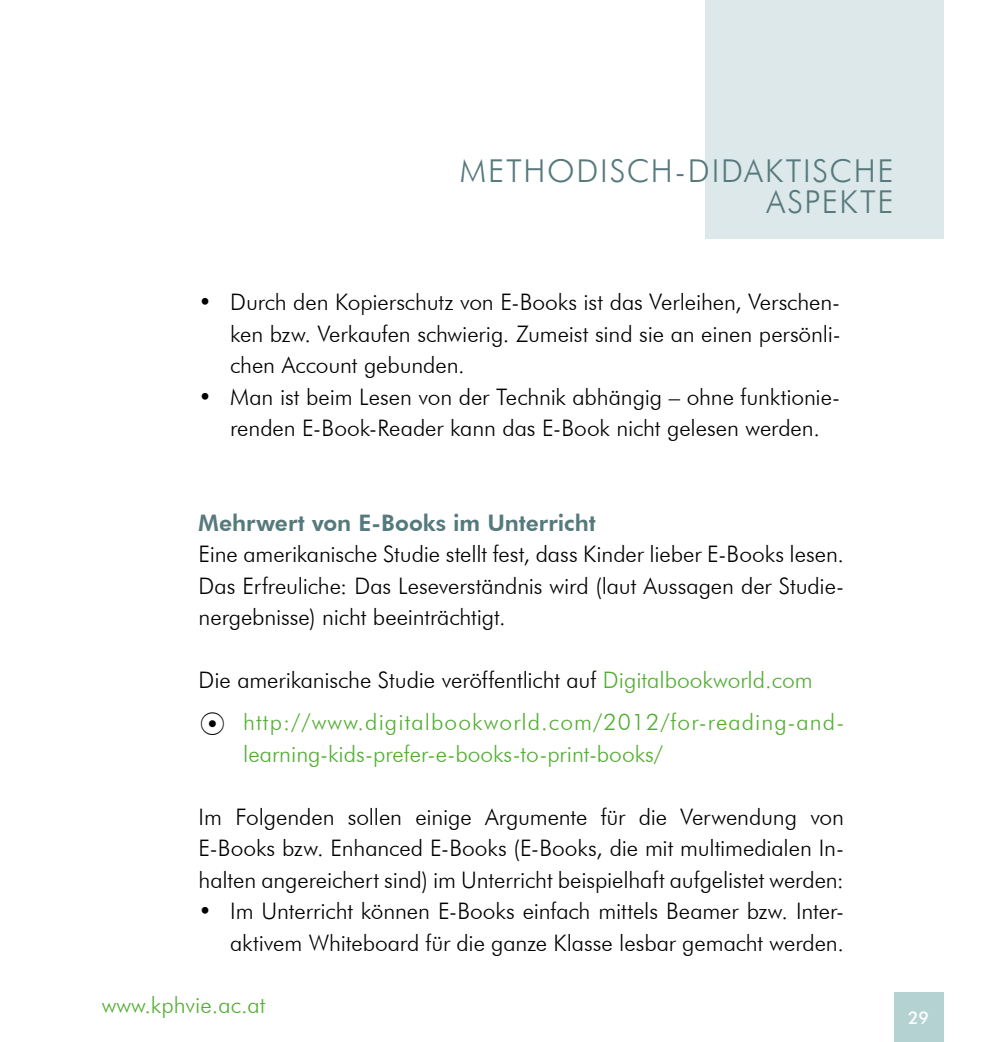
<style>
.page{position:relative;width:993px;height:1042px;background:#fff}
.page>*{position:absolute;margin:0;border:0;box-sizing:border-box;transform-origin:0 0}
.t1{font:300 31.5px/31.5px "Futura BT";letter-spacing:.055em;color:#56797c;text-align:right}
.t2{font:300 22.75px/31.5px "Futura BT";letter-spacing:-.005em;color:#000;text-align:justify}
.t3{font:300 22.75px/42px "Futura BT";color:#52ae32}
.t4{font:800 22.75px "Futura BT";color:#56797c}
.t5{font:500 17.5px "Futura BT";color:#fff}
.s1{color:#000}
</style>
<div class="page">
<div style="left:704px;top:0;width:239px;height:238px;background:#dce8e9"></div>
<div style="left:893px;top:992px;width:50px;height:50px;background:#b5d2d2"></div>
<h1 class="t1" style="left:460px;top:155px;width:435px">METHODISCH-DIDAKTISCHE<br>ASPEKTE</h1>
<p class="t2" style="left:230px;top:286px;width:612px;text-indent:-32px">• Durch den Kopierschutz von E-Books ist das Verleihen, Verschen&shy;ken bzw. Verkaufen schwierig. Zumeist sind sie an einen persönli&shy;chen Account gebunden.</p>
<p class="t2" style="left:198px;top:380px;width:642px;text-align:center">• Man ist beim Lesen von der Technik abhängig – ohne funktionie&shy;renden E-Book-Reader kann das E-Book nicht gelesen werden.</p>
<p class="t4" style="left:198px;top:509px;width:398px">Mehrwert von E-Books im Unterricht</p>
<p class="t2" style="left:198px;top:538px;width:646px">Eine amerikanische Studie stellt fest, dass Kinder lieber E-Books lesen.<br>Das Erfreuliche: Das Leseverständnis wird (laut Aussagen der Studie&shy;nergebnisse) nicht beeinträchtigt.</p>
<p class="t3" style="left:243px;top:659px;width:602px;text-indent:-45px"><span class="s1">Die amerikanische Studie veröffentlicht auf</span> Digitalbookworld.com http://www.digitalbookworld.com/2012/for-reading-and-</p>
<p class="t3" style="left:243px;top:732px;width:421px">learning-kids-prefer-e-books-to-print-books/</p>
<p class="t2" style="left:198px;top:800px;width:646px">Im Folgenden sollen einige Argumente für die Verwendung von E-Books bzw. Enhanced E-Books (E-Books, die mit multimedialen In&shy;halten angereichert sind) im Unterricht beispielhaft aufgelistet werden:</p>
<p class="t2" style="left:198px;top:895px;width:646px;text-align:right">• Im Unterricht können E-Books einfach mittels Beamer bzw. Inter&shy;aktivem Whiteboard für die ganze Klasse lesbar gemacht werden.</p>
<p class="t3" style="left:102px;top:984px;width:165px">www.kphvie.ac.at</p>
<p class="t5" style="left:907px;top:1007px;width:22px">29</p>
</div>
